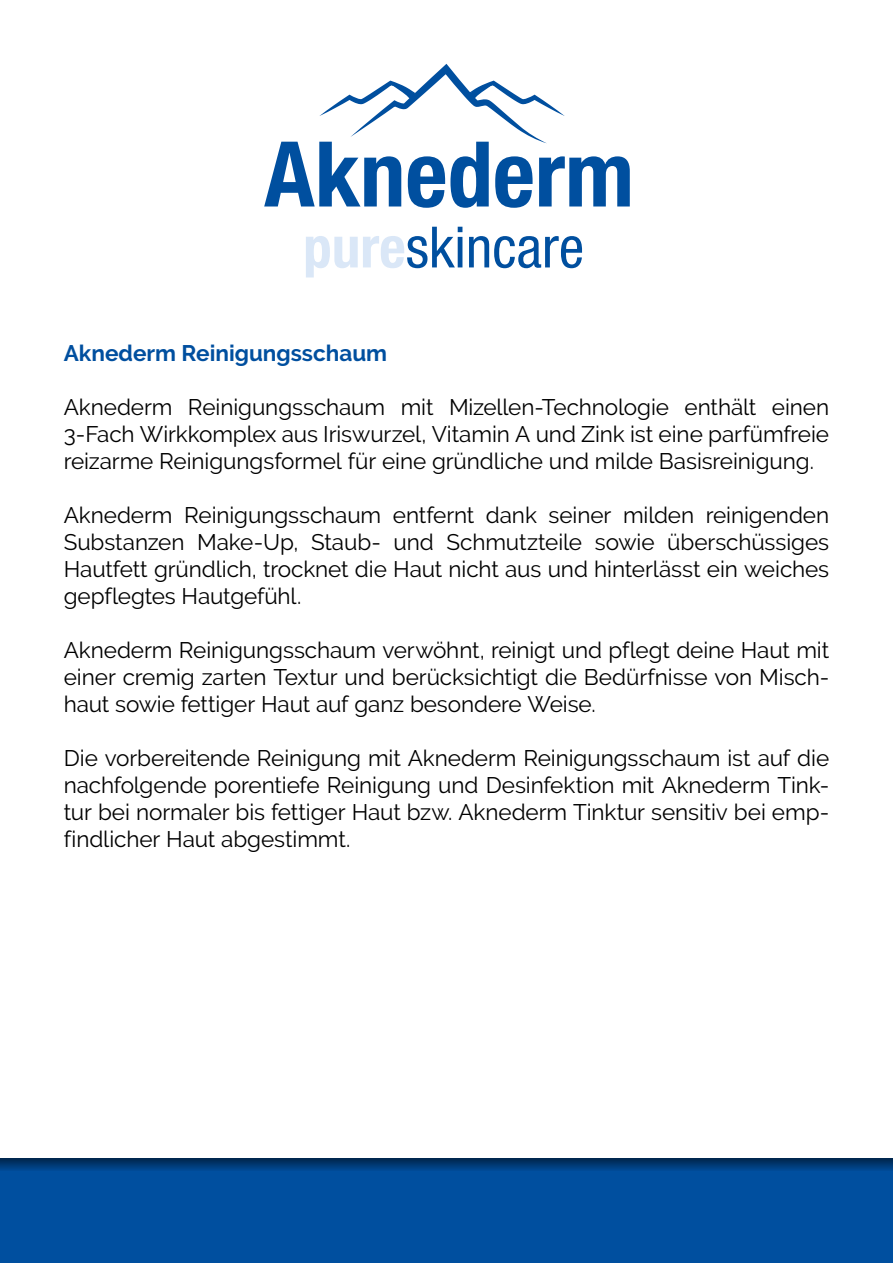
<style>
.page{position:relative;width:893px;height:1263px;background:#fff}
.page>*{position:absolute;margin:0;border:0;box-sizing:border-box;transform-origin:0 0}
.t1{font:700 condensed 90.75px "Helvetica Neue LT Std";color:#004f9f}
.t2{font:condensed 57px "Helvetica Neue LT Std";color:#004f9f}
.t3{font:22.5px/27px "Raleway";letter-spacing:-.005em;color:#000;text-align:justify}
.t4{font:700 22.5px "Raleway";color:#004f9f}
.s1{font-weight:700;color:#dae7f7}
</style>
<div class="page">
<div style="left:0;top:1158px;width:893px;height:105px;background:#004f9f"></div>
<svg style="left:0;top:1158px;width:893px;height:12px;background:#00366d"></svg>
<svg style="left:319px;top:64px;width:246px;height:79px"></svg>
<h1 class="t1" style="left:264px;top:119px;width:371px">Aknederm</h1>
<h2 class="t2" style="left:303px;top:214px;width:282px"><span class="s1">pure</span>skincare</h2>
<p class="t4" style="left:64px;top:341px;width:325px">Aknederm Reinigungsschaum</p>
<p class="t3" style="left:64px;top:394px;width:767px">Aknederm Reinigungsschaum mit Mizellen-Technologie enthält einen 3-Fach Wirkkomplex aus Iriswurzel, Vitamin A und Zink ist eine parfümfreie reizarme Reinigungsformel für eine gründliche und milde Basisreinigung.</p>
<p class="t3" style="left:64px;top:502px;width:767px">Aknederm Reinigungsschaum entfernt dank seiner milden reinigenden Substanzen Make-Up, Staub- und Schmutzteile sowie überschüssiges Hautfett gründlich, trocknet die Haut nicht aus und hinterlässt ein weiches gepflegtes Hautgefühl.</p>
<p class="t3" style="left:64px;top:637px;width:767px">Aknederm Reinigungsschaum verwöhnt, reinigt und pflegt deine Haut mit einer cremig zarten Textur und berücksichtigt die Bedürfnisse von Misch&shy;haut sowie fettiger Haut auf ganz besondere Weise.</p>
<p class="t3" style="left:64px;top:745px;width:767px">Die vorbereitende Reinigung mit Aknederm Reinigungsschaum ist auf die nachfolgende porentiefe Reinigung und Desinfektion mit Aknederm Tink&shy;tur bei normaler bis fettiger Haut bzw. Aknederm Tinktur sensitiv bei emp&shy;findlicher Haut abgestimmt.</p>
</div>
